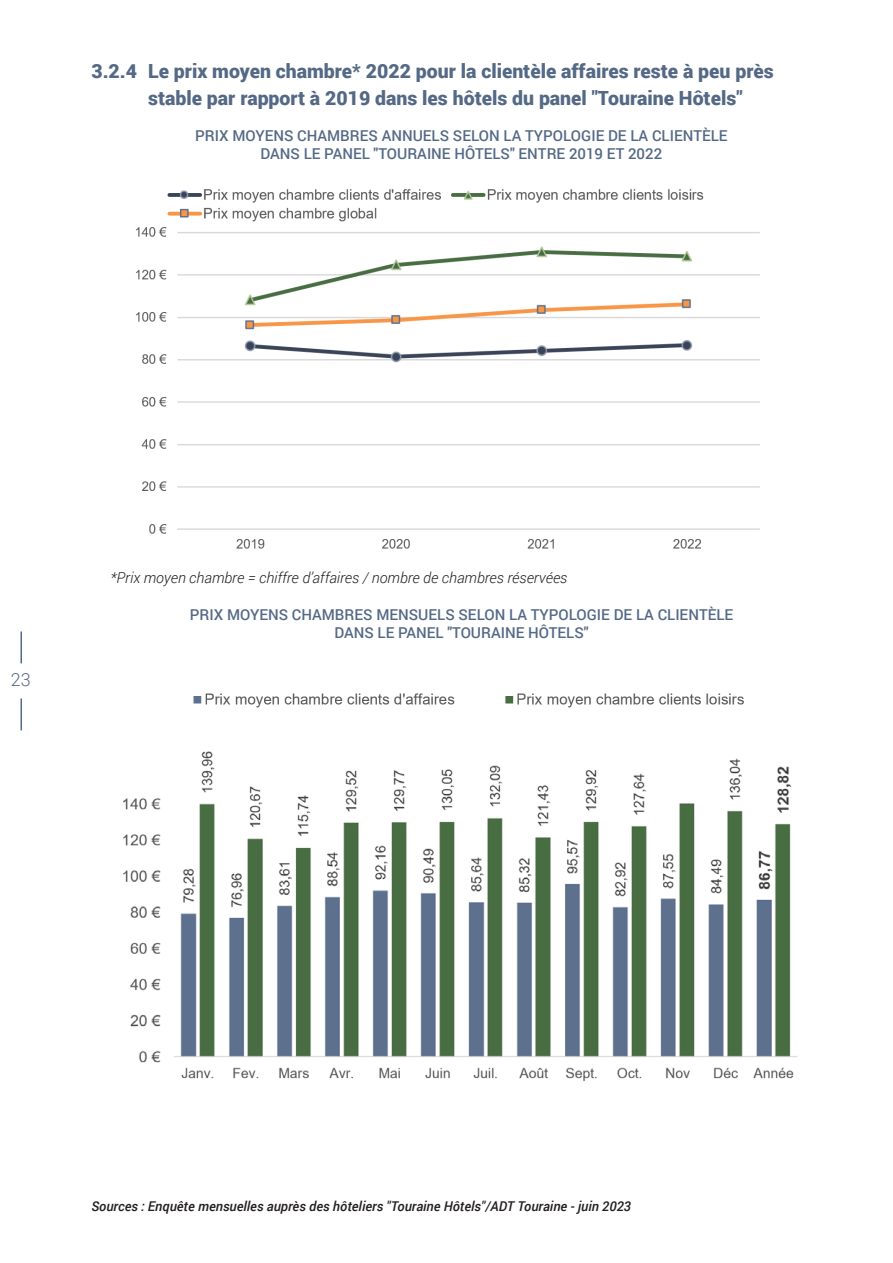
<style>
.page{position:relative;width:893px;height:1263px;background:#fff}
.page>*{position:absolute;margin:0;border:0;box-sizing:border-box;transform-origin:0 0}
.t1{font:900 19.5px/27px "Roboto";color:#546986}
.t2{font:300 18px "Roboto";color:#546986}
.t3{font:500 15px "Roboto";color:#546986}
.t4{font:italic 300 15px "Roboto";color:#231f20}
.t5{font:italic 500 13.5px "Roboto";color:#231f20}
</style>
<div class="page">
<hr style="left:21px;top:631px;width:1px;height:32px;background:#546986">
<hr style="left:21px;top:698px;width:1px;height:32px;background:#546986">
<img style="left:136px;top:189px;width:624px;height:360px">
<img style="left:193px;top:693px;width:551px;height:15px">
<img style="left:123px;top:751px;width:675px;height:331px">
<p class="t1" style="left:91px;top:57px;width:47px">3.2.4</p>
<p class="t1" style="left:148px;top:57px;width:627px">Le prix moyen chambre* 2022 pour la clientèle affaires reste à peu près stable par rapport à 2019 dans les hôtels du panel "Touraine Hôtels"</p>
<p class="t3" style="left:195px;top:125px;width:534px">PRIX MOYENS CHAMBRES ANNUELS SELON LA TYPOLOGIE DE LA CLIENTÈLE</p>
<p class="t3" style="left:261px;top:143px;width:403px">DANS LE PANEL "TOURAINE HÔTELS" ENTRE 2019 ET 2022</p>
<p class="t2" style="left:11px;top:667px;width:21px">23</p>
<p class="t4" style="left:111px;top:567px;width:458px">*Prix moyen chambre = chiffre d’affaires / nombre de chambres réservées</p>
<p class="t3" style="left:190px;top:604px;width:545px">PRIX MOYENS CHAMBRES MENSUELS SELON LA TYPOLOGIE DE LA CLIENTÈLE</p>
<p class="t3" style="left:334px;top:622px;width:256px">DANS LE PANEL "TOURAINE HÔTELS"</p>
<p class="t5" style="left:91px;top:1197px;width:541px">Sources : Enquête mensuelles auprès des hôteliers "Touraine Hôtels"/ADT Touraine - juin 2023</p>
</div>
